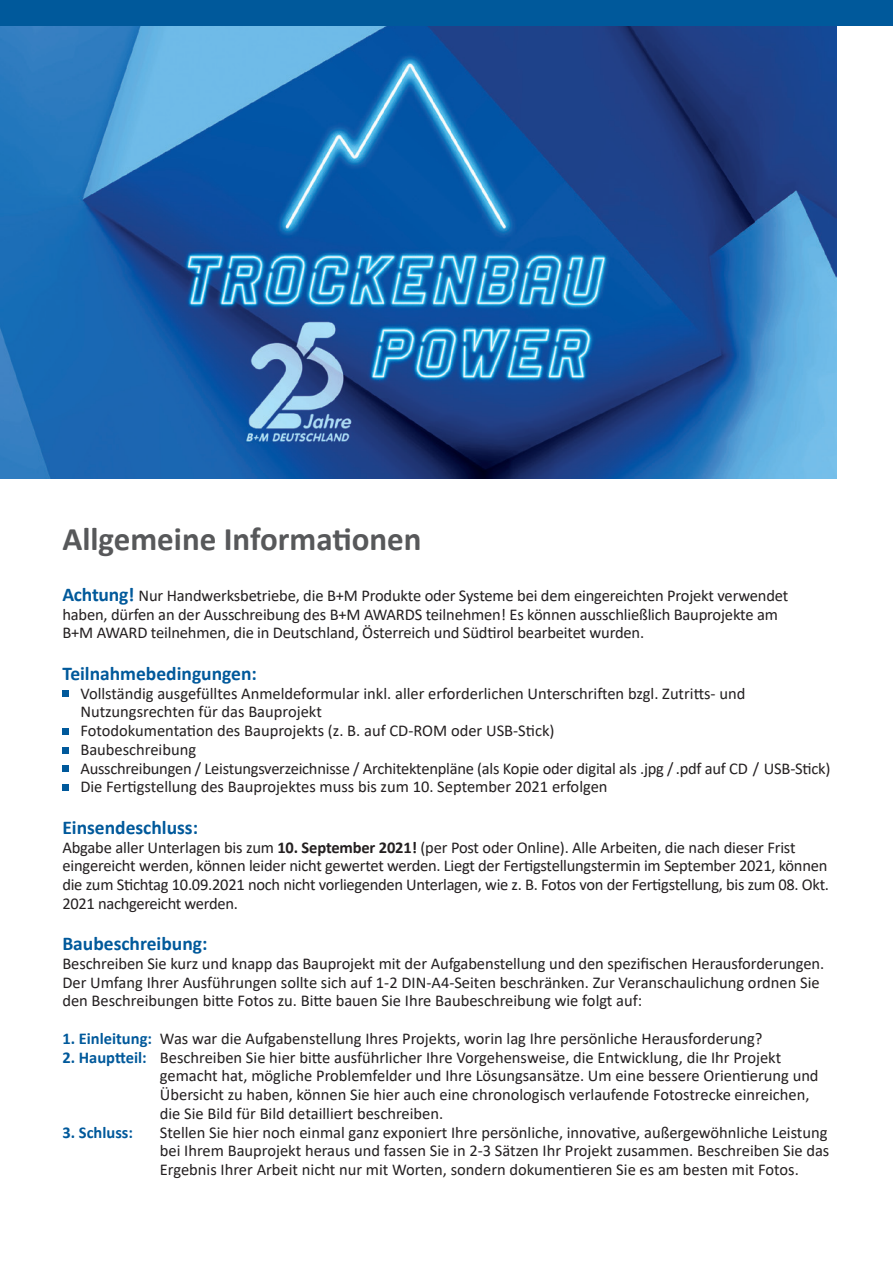
<style>
.page{position:relative;width:893px;height:1263px;background:#fff}
.page>*{position:absolute;margin:0;border:0;box-sizing:border-box;transform-origin:0 0}
.t1{font:700 33px "Calibri";color:#57585a}
.t2{font:700 19.5px "Calibri";color:#00599b}
.t3{font:16.5px/18.8px "Calibri";letter-spacing:-.005em;color:#231f20}
.t4{font:700 16.5px "Calibri";color:#00599b}
.s1{font-weight:700;font-size:19.5px;color:#00599b}
.s2{font-weight:700}
.s3{font-weight:700;color:#00599b}
</style>
<div class="page">
<div style="left:62px;top:691px;width:7px;height:6px;background:#00599b"></div>
<div style="left:62px;top:728px;width:7px;height:7px;background:#00599b"></div>
<div style="left:62px;top:747px;width:7px;height:6px;background:#00599b"></div>
<div style="left:62px;top:766px;width:7px;height:6px;background:#00599b"></div>
<div style="left:62px;top:784px;width:7px;height:7px;background:#00599b"></div>
<img style="left:0;top:26px;width:837px;height:452px">
<div style="left:0;top:0;width:893px;height:26px;background:#00599b"></div>
<h1 class="t1" style="left:62px;top:516px;width:361px">Allgemeine Informationen</h1>
<p class="t3" style="left:62px;top:586px;width:727px"><span class="s1">Achtung!</span> Nur Handwerksbetriebe, die B+M Produkte oder Systeme bei dem eingereichten Projekt verwendet haben, dürfen an der Ausschreibung des B+M AWARDS teilnehmen! Es können ausschließlich Bauprojekte am<br>B+M AWARD teilnehmen, die in Deutschland, Österreich und Südtirol bearbeitet wurden.</p>
<p class="t2" style="left:62px;top:660px;width:196px">Teilnahmebedingungen:</p>
<p class="t3" style="left:80px;top:683px;width:752px">Vollständig ausgefülltes Anmeldeformular inkl. aller erforderlichen Unterschriften bzgl. Zutritts- und Nutzungsrechten für das Bauprojekt<br>Fotodokumentation des Bauprojekts (z. B. auf CD-ROM oder USB-Stick)<br>Baubeschreibung<br>Ausschreibungen / Leistungsverzeichnisse / Architektenpläne (als Kopie oder digital als .jpg / .pdf auf CD / USB-Stick)<br>Die Fertigstellung des Bauprojektes muss bis zum 10. September 2021 erfolgen</p>
<p class="t2" style="left:62px;top:813px;width:137px">Einsendeschluss:</p>
<p class="t3" style="left:62px;top:837px;width:768px">Abgabe aller Unterlagen bis zum <span class="s2">10. September 2021!</span> (per Post oder Online). Alle Arbeiten, die nach dieser Frist eingereicht werden, können leider nicht gewertet werden. Liegt der Fertigstellungstermin im September 2021, können die zum Stichtag 10.09.2021 noch nicht vorliegenden Unterlagen, wie z. B. Fotos von der Fertigstellung, bis zum 08. Okt.<br>2021 nachgereicht werden.</p>
<p class="t2" style="left:62px;top:930px;width:147px">Baubeschreibung:</p>
<p class="t3" style="left:62px;top:954px;width:763px">Beschreiben Sie kurz und knapp das Bauprojekt mit der Aufgabenstellung und den spezifischen Herausforderungen.<br>Der Umfang Ihrer Ausführungen sollte sich auf 1-2 DIN-A4-Seiten beschränken. Zur Veranschaulichung ordnen Sie den Beschreibungen bitte Fotos zu. Bitte bauen Sie Ihre Baubeschreibung wie folgt auf:</p>
<p class="t3" style="left:62px;top:1029px;width:702px"><span class="s3">1. Einleitung:</span> Was war die Aufgabenstellung Ihres Projekts, worin lag Ihre persönliche Herausforderung?</p>
<p class="t3" style="left:160px;top:1047px;width:660px;text-indent:-97px"><span class="s3">2. Hauptteil:</span> Beschreiben Sie hier bitte ausführlicher Ihre Vorgehensweise, die Entwicklung, die Ihr Projekt gemacht hat, mögliche Problemfelder und Ihre Lösungsansätze. Um eine bessere Orientierung und Übersicht zu haben, können Sie hier auch eine chronologisch verlaufende Fotostrecke einreichen, die Sie Bild für Bild detailliert beschreiben.</p>
<p class="t4" style="left:62px;top:1120px;width:72px">3. Schluss:</p>
<p class="t3" style="left:160px;top:1122px;width:671px;text-align:justify">Stellen Sie hier noch einmal ganz exponiert Ihre persönliche, innovative, außergewöhnliche Leistung bei Ihrem Bauprojekt heraus und fassen Sie in 2-3 Sätzen Ihr Projekt zusammen. Beschreiben Sie das Ergebnis Ihrer Arbeit nicht nur mit Worten, sondern dokumentieren Sie es am besten mit Fotos.</p>
</div>
